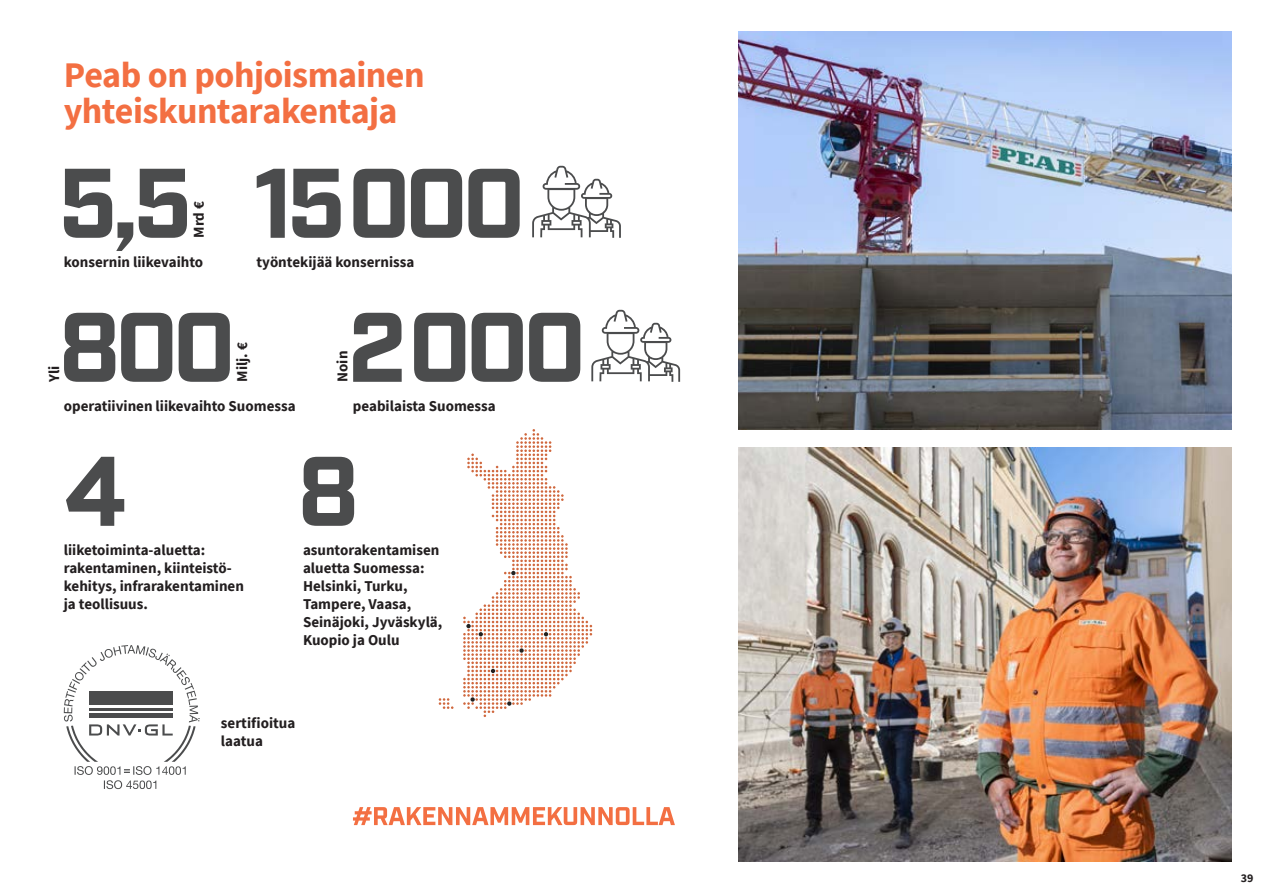
<style>
.page{position:relative;width:1263px;height:893px;background:#fff}
.page>*{position:absolute;margin:0;border:0;box-sizing:border-box;transform-origin:0 0}
.t1{font:700 98.7px "Industry";letter-spacing:-.06em;color:#4b4c4d}
.t2{font:700 36px/36px "Source Sans Pro";letter-spacing:-.015em;color:#f36f42}
.t3{font:700 15px/18px "Source Sans Pro";color:#231f20}
.t4{font:700 12px "Source Sans Pro";color:#231f20}
</style>
<div class="page">
<img style="left:738px;top:32px;width:493px;height:397px">
<img style="left:738px;top:447px;width:493px;height:414px">
<svg style="left:591px;top:310px;width:89px;height:72px"></svg>
<svg style="left:64px;top:645px;width:136px;height:144px"></svg>
<svg style="left:532px;top:166px;width:89px;height:72px"></svg>
<svg style="left:353px;top:807px;width:322px;height:18px"></svg>
<svg style="left:439px;top:698px;width:14px;height:11px"></svg>
<svg style="left:463px;top:429px;width:129px;height:288px"></svg>
<h2 class="t2" style="left:64px;top:57px;width:362px">Peab on pohjoismainen yhteiskuntarakentaja</h2>
<h1 class="t1" style="left:58px;top:144px;width:136px">5,5</h1>
<p class="t3" style="left:64px;top:253px;width:141px">konsernin liikevaihto</p>
<p class="t3" style="left:190px;top:238px;width:38px;rotate:-90deg">Mrd €</p>
<h1 class="t1" style="left:253px;top:144px;width:274px">15000</h1>
<p class="t3" style="left:257px;top:253px;width:159px">työntekijää konsernissa</p>
<h1 class="t1" style="left:59px;top:288px;width:178px">800</h1>
<p class="t3" style="left:233px;top:382px;width:41px;rotate:-90deg">Milj. €</p>
<p class="t3" style="left:45px;top:382px;width:18px;rotate:-90deg">Yli</p>
<p class="t3" style="left:64px;top:397px;width:233px">operatiivinen liikevaihto Suomessa</p>
<h1 class="t1" style="left:347px;top:288px;width:240px">2000</h1>
<p class="t3" style="left:353px;top:397px;width:144px">peabilaista Suomessa</p>
<p class="t3" style="left:333px;top:382px;width:33px;rotate:-90deg">Noin</p>
<h1 class="t1" style="left:64px;top:432px;width:64px">4</h1>
<p class="t3" style="left:64px;top:541px;width:182px">liiketoiminta-aluetta: rakentaminen, kiinteistö&shy;kehitys, infrarakentaminen ja teollisuus.</p>
<h1 class="t1" style="left:298px;top:432px;width:63px">8</h1>
<p class="t3" style="left:303px;top:541px;width:141px">asuntorakentamisen aluetta Suomessa:<br>Helsinki, Turku,<br>Tampere, Vaasa,<br>Seinäjoki, Jyväskylä,<br>Kuopio ja Oulu</p>
<p class="t3" style="left:221px;top:714px;width:76px">sertifioitua laatua</p>
<p class="t4" style="left:1241px;top:869px;width:14px">39</p>
</div>
